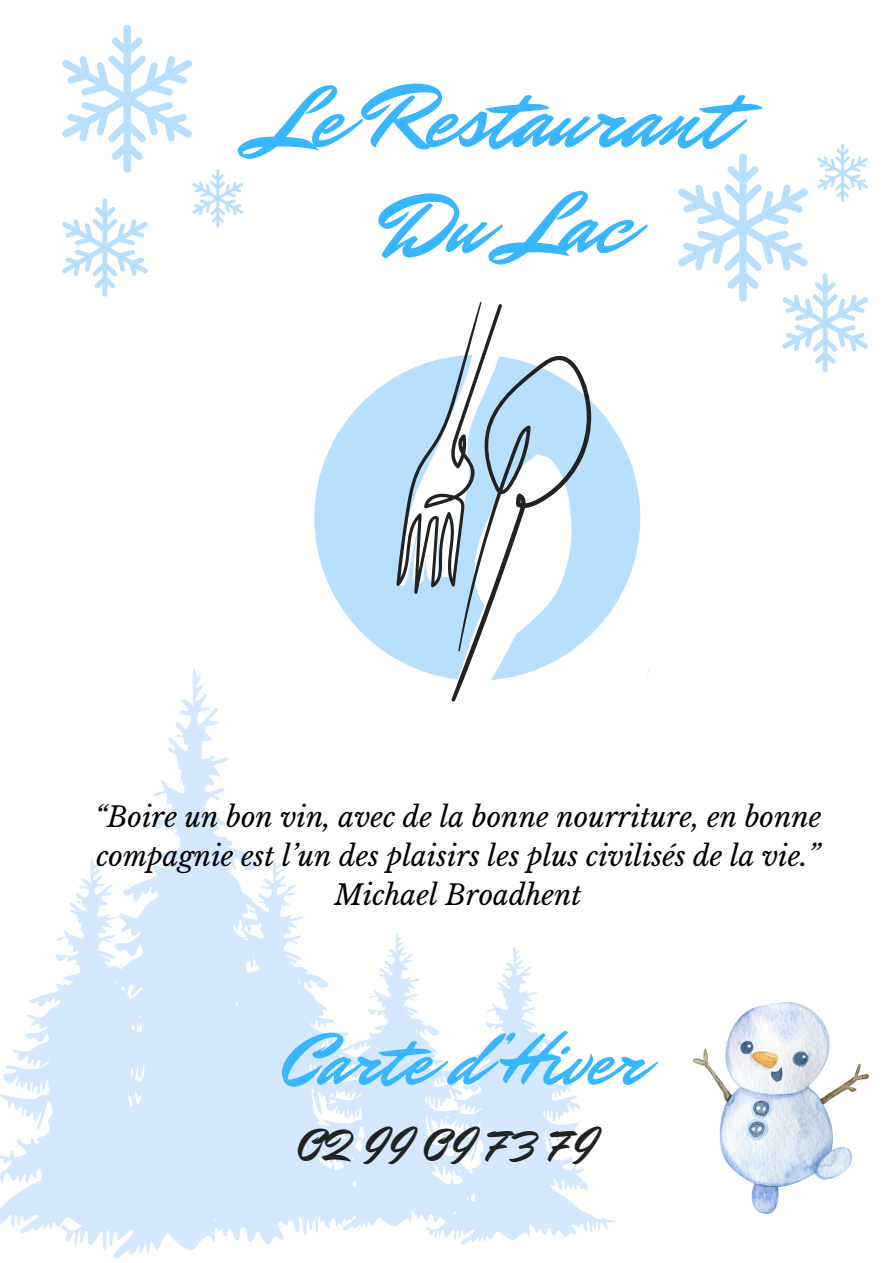
<style>
.page{position:relative;width:893px;height:1263px;background:#fff}
.page>*{position:absolute;margin:0;border:0;box-sizing:border-box;transform-origin:0 0}
.t1{font:90px/105.8px "Mr Dafoe";color:#38b6ff;text-align:center}
.t2{font:75px "Mr Dafoe";color:#38b6ff}
.t3{font:45px "Mr Dafoe";color:#212222}
.t4{font:italic 27.75px/38.8px "Libre Baskerville";color:#000}
</style>
<div class="page">
<svg style="left:0;top:668px;width:615px;height:591px"></svg>
<svg style="left:645px;top:668px;width:5px;height:10px"></svg>
<svg style="left:314px;top:377px;width:326px;height:303px;fill:#b9dfff"></svg>
<svg style="left:451px;top:355px;width:140px;height:346px"></svg>
<svg style="left:396px;top:302px;width:106px;height:292px"></svg>
<svg style="left:678px;top:144px;width:190px;height:228px"></svg>
<img style="left:694px;top:1002px;width:174px;height:211px">
<svg style="left:62px;top:25px;width:181px;height:272px"></svg>
<p class="t1" style="left:257px;top:67px;width:475px">Le Restaurant<br>Du Lac</p>
<p class="t4" style="left:95px;top:798px;width:728px">“Boire un bon vin, avec de la bonne nourriture, en bonne compagnie est l’un des plaisirs les plus civilisés de la vie.”</p>
<p class="t4" style="left:335px;top:875px;width:249px">Michael Broadhent</p>
<h1 class="t2" style="left:282px;top:1010px;width:364px">Carte d’Hiver</h1>
<p class="t3" style="left:297px;top:1114px;width:300px">02 99 09 73 79</p>
</div>
